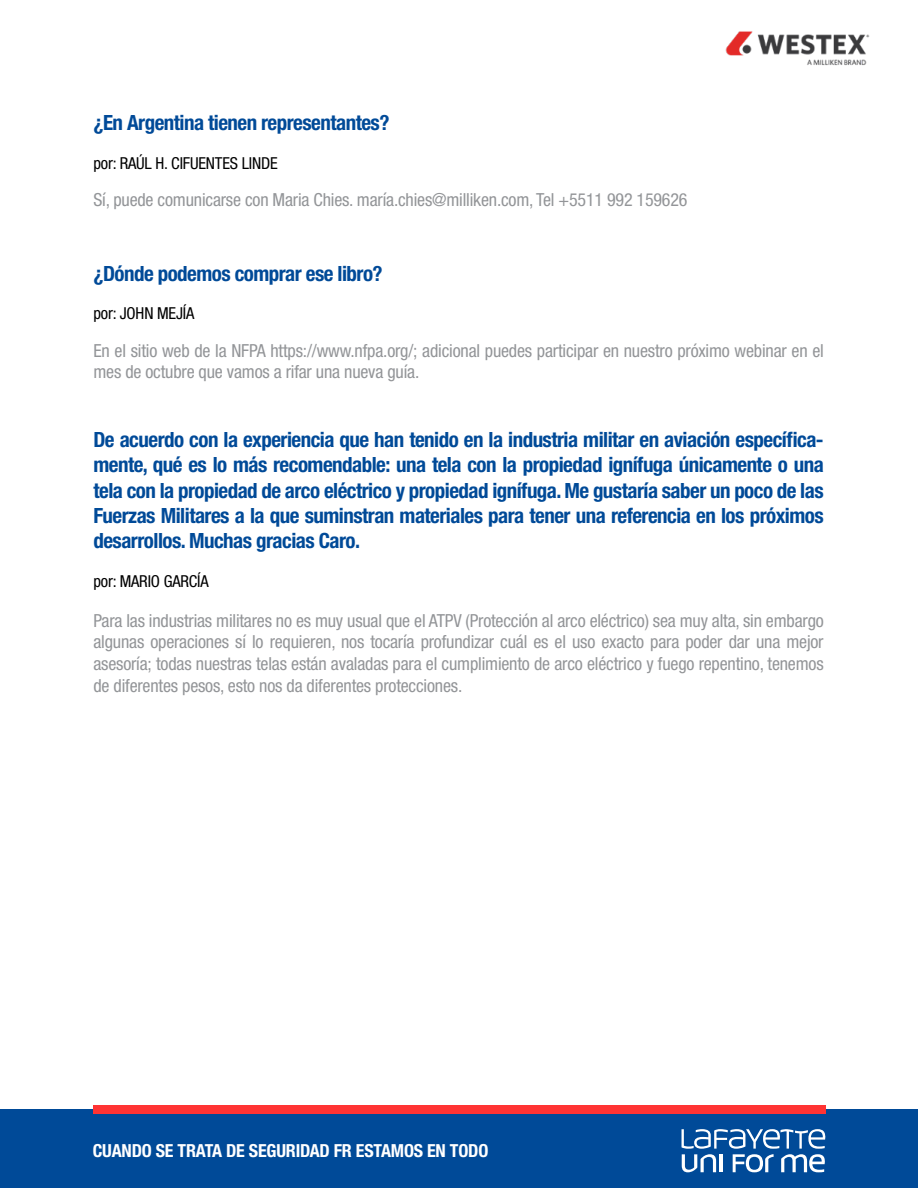
<style>
.page{position:relative;width:918px;height:1188px;background:#fff}
.page>*{position:absolute;margin:0;border:0;box-sizing:border-box;transform-origin:0 0}
.t1{font:700 condensed 21px/25.2px "Helvetica Neue LT Std";letter-spacing:-.025em;color:#004a98;text-align:justify}
.t2{font:condensed 18px/21.6px "Helvetica Neue LT Std";letter-spacing:-.01em;color:#939598}
.t3{font:700 condensed 18px "Helvetica Neue LT Std";letter-spacing:-.01em;color:#fff}
.t4{font:condensed 16.5px "Helvetica Neue LT Std";letter-spacing:-.01em;color:#000}
</style>
<div class="page">
<div style="left:0;top:1109px;width:918px;height:79px;background:#004a98"></div>
<div style="left:93px;top:1105px;width:732px;height:9px;background:#f33"></div>
<svg style="left:682px;top:1129px;width:144px;height:43px"></svg>
<img style="left:725px;top:31px;width:145px;height:35px">
<p class="t1" style="left:93px;top:110px;width:298px">¿En Argentina tienen representantes?</p>
<p class="t4" style="left:93px;top:153px;width:186px">por: RAÚL H. CIFUENTES LINDE</p>
<p class="t2" style="left:93px;top:188px;width:596px">Sí, puede comunicarse con Maria Chies. maría.chies@milliken.com, Tel +5511 992 159626</p>
<p class="t1" style="left:93px;top:261px;width:291px">¿Dónde podemos comprar ese libro?</p>
<p class="t4" style="left:93px;top:304px;width:102px">por: JOHN MEJÍA</p>
<p class="t2" style="left:93px;top:340px;width:732px">En el sitio web de la NFPA https://www.nfpa.org/; adicional puedes participar en nuestro próximo webinar en el mes de octubre que vamos a rifar una nueva guía.</p>
<p class="t1" style="left:93px;top:427px;width:732px">De acuerdo con la experiencia que han tenido en la industria militar en aviación específica&shy;mente, qué es lo más recomendable: una tela con la propiedad ignífuga únicamente o una tela con la propiedad de arco eléctrico y propiedad ignífuga. Me gustaría saber un poco de las Fuerzas Militares a la que suminstran materiales para tener una referencia en los próximos desarrollos. Muchas gracias Caro.</p>
<p class="t4" style="left:93px;top:572px;width:117px">por: MARIO GARCÍA</p>
<p class="t2" style="left:93px;top:610px;width:732px;text-align:justify">Para las industrias militares no es muy usual que el ATPV (Protección al arco eléctrico) sea muy alta, sin embargo algunas operaciones sí lo requieren, nos tocaría profundizar cuál es el uso exacto para poder dar una mejor asesoría; todas nuestras telas están avaladas para el cumplimiento de arco eléctrico y fuego repentino, tenemos de diferentes pesos, esto nos da diferentes protecciones.</p>
<p class="t3" style="left:93px;top:1140px;width:397px">CUANDO SE TRATA DE SEGURIDAD FR ESTAMOS EN TODO</p>
</div>
